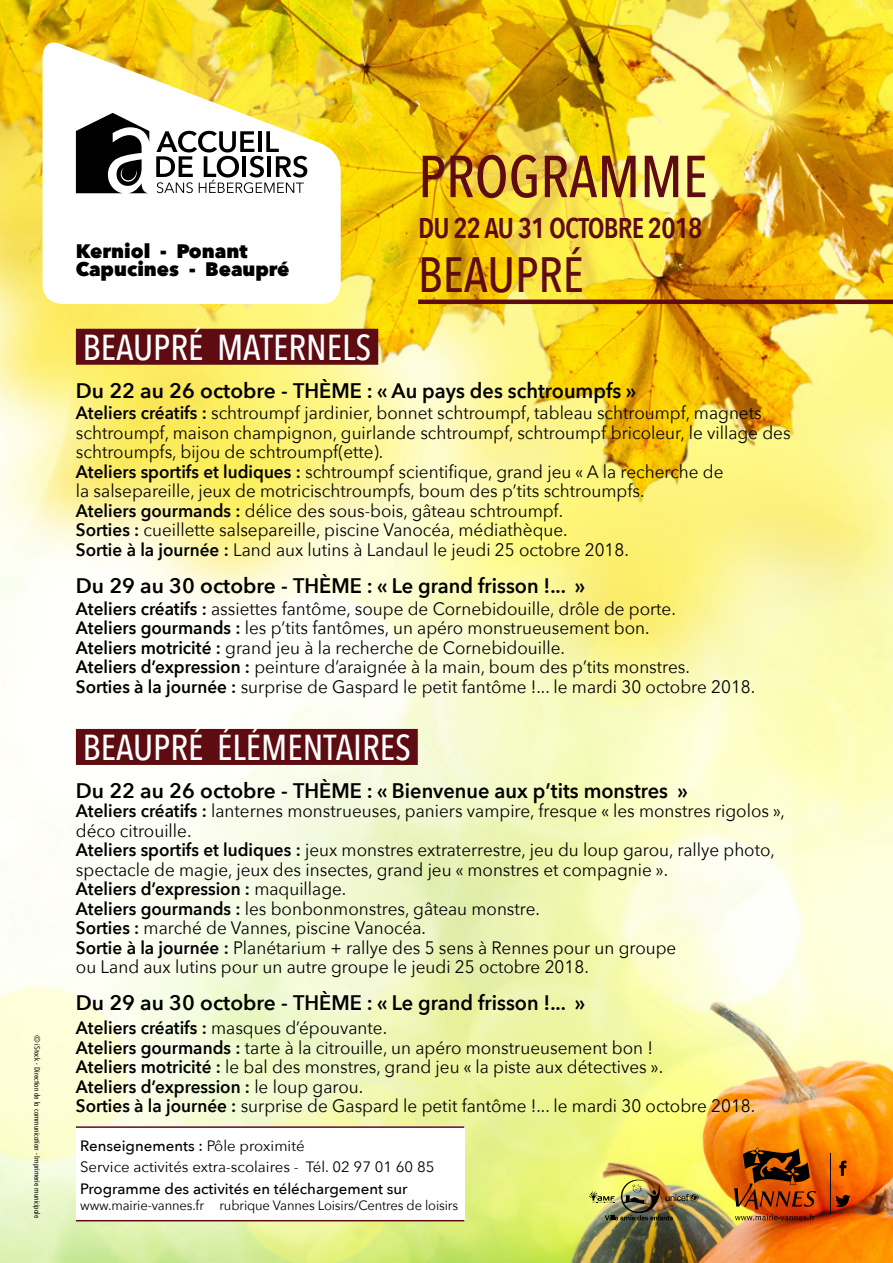
<style>
.page{position:relative;width:893px;height:1263px;background:#fff}
.page>*{position:absolute;margin:0;border:0;box-sizing:border-box;transform-origin:0 0}
.t1{font:500 58.5px "Avenir Next Condensed";color:#5e0b11}
.t2{font:500 49.5px "Avenir Next Condensed";color:#5e0b11}
.t3{font:500 36px "Avenir Next Condensed";color:#fff}
.t4{font:600 28.5px "Avenir Next Condensed";letter-spacing:-.03em;color:#5e0b11}
.t5{font:600 21px "Avenir Next";color:#000}
.t6{font:800 19.5px/18px "Avenir Next";color:#000}
.t7{font:18px/19.5px "Avenir Next";color:#000;scale:.95 1}
.t8{font:15px/20.7px "Avenir Next";color:#000}
.t9{font:500 15px "Avenir Next";color:#000}
.t10{font:13.5px "Avenir Next";letter-spacing:-.01em;color:#000;scale:.96 1}
.t11{font:300 condensed 7.35px "Futura Std";color:#000;scale:1.33 1}
.s1{font-weight:600}
.s2{font-weight:500}
</style>
<div class="page">
<img style="left:0;top:0;width:893px;height:1263px">
<svg style="left:43px;top:37px;width:298px;height:267px"></svg>
<svg style="left:156px;top:131px;width:151px;height:62px"></svg>
<svg style="left:76px;top:113px;width:73px;height:80px"></svg>
<hr style="left:418px;top:300px;width:475px;height:4px;background:#5e0b11">
<div style="left:76px;top:1127px;width:388px;height:93px;background:#fff"></div>
<hr style="left:76px;top:1126px;width:388px;height:2px;background:#5e0b11">
<hr style="left:76px;top:1220px;width:388px;height:1px;background:#5e0b11">
<div style="left:76px;top:329px;width:302px;height:36px;background:#5e0b11"></div>
<div style="left:76px;top:729px;width:342px;height:36px;background:#5e0b11"></div>
<svg style="left:835px;top:1195px;width:15px;height:12px"></svg>
<svg style="left:839px;top:1161px;width:7px;height:15px"></svg>
<svg style="left:734px;top:1147px;width:82px;height:73px;background:#9c4305"></svg>
<hr style="left:830px;top:1153px;width:1px;height:61px;background:#000">
<img style="left:589px;top:1179px;width:110px;height:41px">
<p class="t11" style="left:42px;top:1035px;width:139px;rotate:90deg">© iStock - Direction de la communication - Imprimerie municipale</p>
<p class="t6" style="left:76px;top:242px;width:215px">Kerniol - Ponant<br>Capucines - Beaupré</p>
<h1 class="t1" style="left:418px;top:141px;width:291px">PROGRAMME</h1>
<h3 class="t4" style="left:418px;top:203px;width:286px">DU 22 AU 31 OCTOBRE 2018</h3>
<h2 class="t2" style="left:418px;top:244px;width:167px">BEAUPRÉ</h2>
<h3 class="t3" style="left:83px;top:326px;width:290px">BEAUPRÉ MATERNELS</h3>
<p class="t5" style="left:76px;top:372px;width:562px">Du 22 au 26 octobre - THÈME : « Au pays des schtroumpfs »</p>
<p class="t7" style="left:76px;top:402px;width:754px"><span class="s1">Ateliers créatifs :</span> schtroumpf jardinier, bonnet schtroumpf, tableau schtroumpf, magnets schtroumpf, maison champignon, guirlande schtroumpf, schtroumpf bricoleur, le village des schtroumpfs, bijou de schtroumpf(ette).<br><span class="s1">Ateliers sportifs et ludiques :</span> schtroumpf scientifique, grand jeu « A la recherche de<br>la salsepareille, jeux de motricischtroumpfs, boum des p’tits schtroumpfs.<br><span class="s1">Ateliers gourmands :</span> délice des sous-bois, gâteau schtroumpf.<br><span class="s1">Sorties :</span> cueillette salsepareille, piscine Vanocéa, médiathèque.<br><span class="s1">Sortie à la journée :</span> Land aux lutins à Landaul le jeudi 25 octobre 2018.</p>
<p class="t5" style="left:76px;top:568px;width:511px">Du 29 au 30 octobre - THÈME : « Le grand frisson !... »</p>
<p class="t7" style="left:76px;top:598px;width:717px"><span class="s1">Ateliers créatifs :</span> assiettes fantôme, soupe de Cornebidouille, drôle de porte.<br><span class="s1">Ateliers gourmands :</span> les p’tits fantômes, un apéro monstrueusement bon.<br><span class="s1">Ateliers motricité :</span> grand jeu à la recherche de Cornebidouille.<br><span class="s1">Ateliers d’expression :</span> peinture d’araignée à la main, boum des p’tits monstres.<br><span class="s1">Sorties à la journée :</span> surprise de Gaspard le petit fantôme !... le mardi 30 octobre 2018.</p>
<h3 class="t3" style="left:83px;top:726px;width:330px">BEAUPRÉ ÉLÉMENTAIRES</h3>
<p class="t5" style="left:76px;top:772px;width:613px">Du 22 au 26 octobre - THÈME : « Bienvenue aux p’tits monstres »</p>
<p class="t7" style="left:76px;top:800px;width:748px"><span class="s1">Ateliers créatifs :</span> lanternes monstrueuses, paniers vampire, fresque « les monstres rigolos », déco citrouille.<br><span class="s1">Ateliers sportifs et ludiques :</span> jeux monstres extraterrestre, jeu du loup garou, rallye photo, spectacle de magie, jeux des insectes, grand jeu « monstres et compagnie ».<br><span class="s1">Ateliers d’expression :</span> maquillage.<br><span class="s1">Ateliers gourmands :</span> les bonbonmonstres, gâteau monstre.<br><span class="s1">Sorties :</span> marché de Vannes, piscine Vanocéa.<br><span class="s1">Sortie à la journée :</span> Planétarium + rallye des 5 sens à Rennes pour un groupe<br>ou Land aux lutins pour un autre groupe le jeudi 25 octobre 2018.</p>
<p class="t5" style="left:76px;top:985px;width:511px">Du 29 au 30 octobre - THÈME : « Le grand frisson !... »</p>
<p class="t7" style="left:76px;top:1017px;width:717px"><span class="s1">Ateliers créatifs :</span> masques d’épouvante.<br><span class="s1">Ateliers gourmands :</span> tarte à la citrouille, un apéro monstrueusement bon !<br><span class="s1">Ateliers motricité :</span> le bal des monstres, grand jeu « la piste aux détectives ».<br><span class="s1">Ateliers d’expression :</span> le loup garou.<br><span class="s1">Sorties à la journée :</span> surprise de Gaspard le petit fantôme !... le mardi 30 octobre 2018.</p>
<p class="t8" style="left:80px;top:1135px;width:356px"><span class="s2">Renseignements :</span> Pôle proximité<br>Service activités extra-scolaires - Tél. 02 97 01 60 85</p>
<p class="t9" style="left:80px;top:1176px;width:329px">Programme des activités en téléchargement sur</p>
<p class="t10" style="left:80px;top:1194px;width:395px">www.mairie-vannes.fr rubrique Vannes Loisirs/Centres de loisirs</p>
</div>
